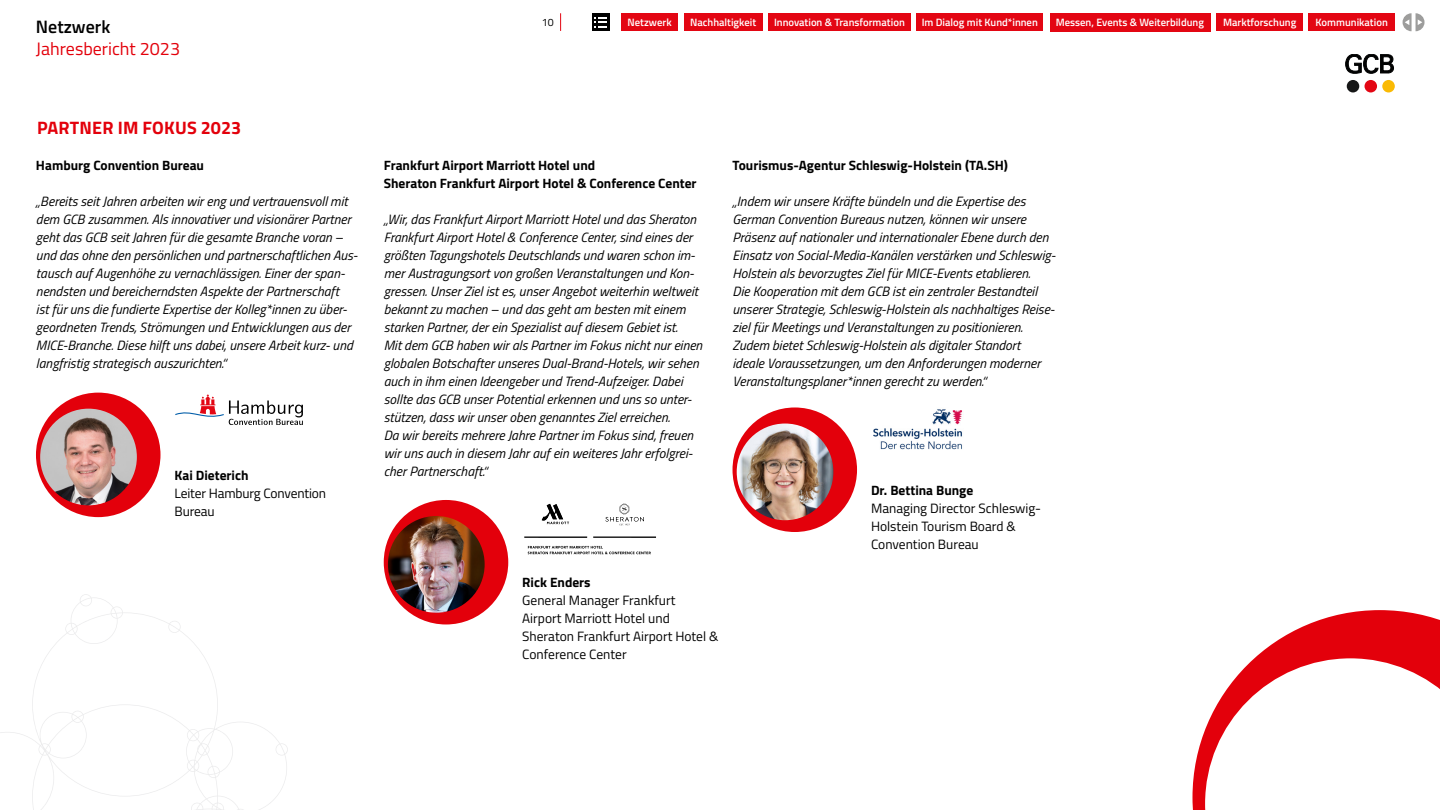
<style>
.page{position:relative;width:1440px;height:810px;background:#fff}
.page>*{position:absolute;margin:0;border:0;box-sizing:border-box;transform-origin:0 0}
.t1{font:700 18px "Titillium Web";letter-spacing:.01em;color:#e3000b}
.t2{font:18px "Titillium Web";color:#e3000b}
.t3{font:600 18px "Titillium Web";color:#000}
.t4{font:italic 13.5px/18px "Titillium Web";color:#000}
.t5{font:13.5px/18px "Titillium Web";color:#000}
.t6{font:700 13.5px/18px "Titillium Web";color:#000}
.t7{font:600 10.65px "Titillium Web";color:#fff}
.t8{font:10.65px "Titillium Web";color:#000}
</style>
<div class="page">
<div style="left:1309px;top:13px;width:86px;height:18px;background:#e30613"></div>
<div style="left:1217px;top:13px;width:86px;height:18px;background:#e30613"></div>
<div style="left:768px;top:13px;width:143px;height:18px;background:#e30613"></div>
<div style="left:684px;top:13px;width:78px;height:18px;background:#e30613"></div>
<div style="left:622px;top:13px;width:56px;height:18px;background:#e30613"></div>
<div style="left:1050px;top:13px;width:161px;height:18px;background:#e30613"></div>
<div style="left:916px;top:13px;width:127px;height:18px;background:#e30613"></div>
<div style="left:592px;top:13px;width:17px;height:18px;background:#000"></div>
<svg style="left:594px;top:17px;width:13px;height:10px"></svg>
<svg style="left:1403px;top:13px;width:22px;height:18px"></svg>
<svg style="left:560px;top:13px;width:1px;height:18px"></svg>
<svg style="left:0;top:594px;width:288px;height:216px"></svg>
<div style="left:1365px;top:80px;width:12px;height:12px;background:#e30613;border-radius:50%"></div>
<div style="left:1347px;top:80px;width:12px;height:12px;background:#161717;border-radius:50%"></div>
<div style="left:1382px;top:80px;width:13px;height:12px;background:#faba04;border-radius:50%"></div>
<svg style="left:1346px;top:54px;width:48px;height:19px"></svg>
<div style="left:36px;top:393px;width:125px;height:124px;background:#e3000b;border-radius:50%"></div>
<div style="left:384px;top:500px;width:124px;height:124px;background:#e3000b;border-radius:50%"></div>
<img style="left:40px;top:409px;width:97px;height:96px;border-radius:48px">
<img style="left:388px;top:516px;width:97px;height:97px;border-radius:48px">
<svg style="left:175px;top:394px;width:128px;height:31px"></svg>
<svg style="left:524px;top:503px;width:63px;height:35px"></svg>
<svg style="left:593px;top:503px;width:63px;height:35px"></svg>
<svg style="left:528px;top:546px;width:123px;height:8px"></svg>
<div style="left:733px;top:407px;width:124px;height:125px;background:#e3000b;border-radius:50%"></div>
<img style="left:737px;top:424px;width:96px;height:96px;border-radius:48px">
<img style="left:873px;top:409px;width:90px;height:41px">
<svg style="left:1192px;top:610px;width:248px;height:200px;fill:#e3000b"></svg>
<svg style="left:1205px;top:658px;width:235px;height:152px"></svg>
<h1 class="t3" style="left:36px;top:14px;width:76px">Netzwerk</h1>
<h1 class="t2" style="left:36px;top:35px;width:146px">Jahresbericht 2023</h1>
<p class="t8" style="left:542px;top:14px;width:13px">10</p>
<p class="t7" style="left:628px;top:14px;width:46px">Netzwerk</p>
<p class="t7" style="left:690px;top:14px;width:68px">Nachhaltigkeit</p>
<p class="t7" style="left:774px;top:14px;width:132px">Innovation &amp; Transformation</p>
<p class="t7" style="left:922px;top:14px;width:118px">Im Dialog mit Kund*innen</p>
<p class="t7" style="left:1056px;top:14px;width:150px">Messen, Events &amp; Weiterbildung</p>
<p class="t7" style="left:1223px;top:14px;width:75px">Marktforschung</p>
<p class="t7" style="left:1316px;top:14px;width:74px">Kommunikation</p>
<h1 class="t1" style="left:37px;top:114px;width:206px">PARTNER IM FOKUS 2023</h1>
<p class="t6" style="left:36px;top:155px;width:170px">Hamburg Convention Bureau</p>
<p class="t4" style="left:36px;top:191px;width:323px">„Bereits seit Jahren arbeiten wir eng und vertrauensvoll mit dem GCB zusammen. Als innovativer und visionärer Partner geht das GCB seit Jahren für die gesamte Branche voran – und das ohne den persönlichen und partnerschaftlichen Aus&shy;tausch auf Augenhöhe zu vernachlässigen. Einer der span&shy;nendsten und bereicherndsten Aspekte der Partnerschaft<br>ist für uns die fundierte Expertise der Kolleg*innen zu über&shy;geordneten Trends, Strömungen und Entwicklungen aus der MICE-Branche. Diese hilft uns dabei, unsere Arbeit kurz- und langfristig strategisch auszurichten.“</p>
<p class="t6" style="left:174px;top:465px;width:76px">Kai Dieterich</p>
<p class="t5" style="left:174px;top:483px;width:153px">Leiter Hamburg Convention<br>Bureau</p>
<p class="t6" style="left:384px;top:155px;width:314px">Frankfurt Airport Marriott Hotel und<br>Sheraton Frankfurt Airport Hotel &amp; Conference Center</p>
<p class="t4" style="left:384px;top:209px;width:320px">„Wir, das Frankfurt Airport Marriott Hotel und das Sheraton Frankfurt Airport Hotel &amp; Conference Center, sind eines der größten Tagungshotels Deutschlands und waren schon im&shy;mer Austragungsort von großen Veranstaltungen und Kon&shy;gressen. Unser Ziel ist es, unser Angebot weiterhin weltweit bekannt zu machen – und das geht am besten mit einem starken Partner, der ein Spezialist auf diesem Gebiet ist.<br>Mit dem GCB haben wir als Partner im Fokus nicht nur einen globalen Botschafter unseres Dual-Brand-Hotels, wir sehen auch in ihm einen Ideengeber und Trend-Aufzeiger. Dabei sollte das GCB unser Potential erkennen und uns so unter&shy;stützen, dass wir unser oben genanntes Ziel erreichen.<br>Da wir bereits mehrere Jahre Partner im Fokus sind, freuen wir uns auch in diesem Jahr auf ein weiteres Jahr erfolgrei&shy;cher Partnerschaft.“</p>
<p class="t6" style="left:522px;top:573px;width:70px">Rick Enders</p>
<p class="t5" style="left:522px;top:591px;width:198px">General Manager Frankfurt<br>Airport Marriott Hotel und<br>Sheraton Frankfurt Airport Hotel &amp;<br>Conference Center</p>
<p class="t6" style="left:733px;top:155px;width:277px">Tourismus-Agentur Schleswig-Holstein (TA.SH)</p>
<p class="t4" style="left:733px;top:191px;width:325px">„Indem wir unsere Kräfte bündeln und die Expertise des German Convention Bureaus nutzen, können wir unsere Präsenz auf nationaler und internationaler Ebene durch den Einsatz von Social-Media-Kanälen verstärken und Schleswig-Holstein als bevorzugtes Ziel für MICE-Events etablieren.<br>Die Kooperation mit dem GCB ist ein zentraler Bestandteil unserer Strategie, Schleswig-Holstein als nachhaltiges Reise&shy;ziel für Meetings und Veranstaltungen zu positionieren.<br>Zudem bietet Schleswig-Holstein als digitaler Standort<br>ideale Voraussetzungen, um den Anforderungen moderner Veranstaltungsplaner*innen gerecht zu werden.“</p>
<p class="t6" style="left:871px;top:480px;width:104px">Dr. Bettina Bunge</p>
<p class="t5" style="left:871px;top:498px;width:172px">Managing Director Schleswig-<br>Holstein Tourism Board &amp;<br>Convention Bureau</p>
</div>
